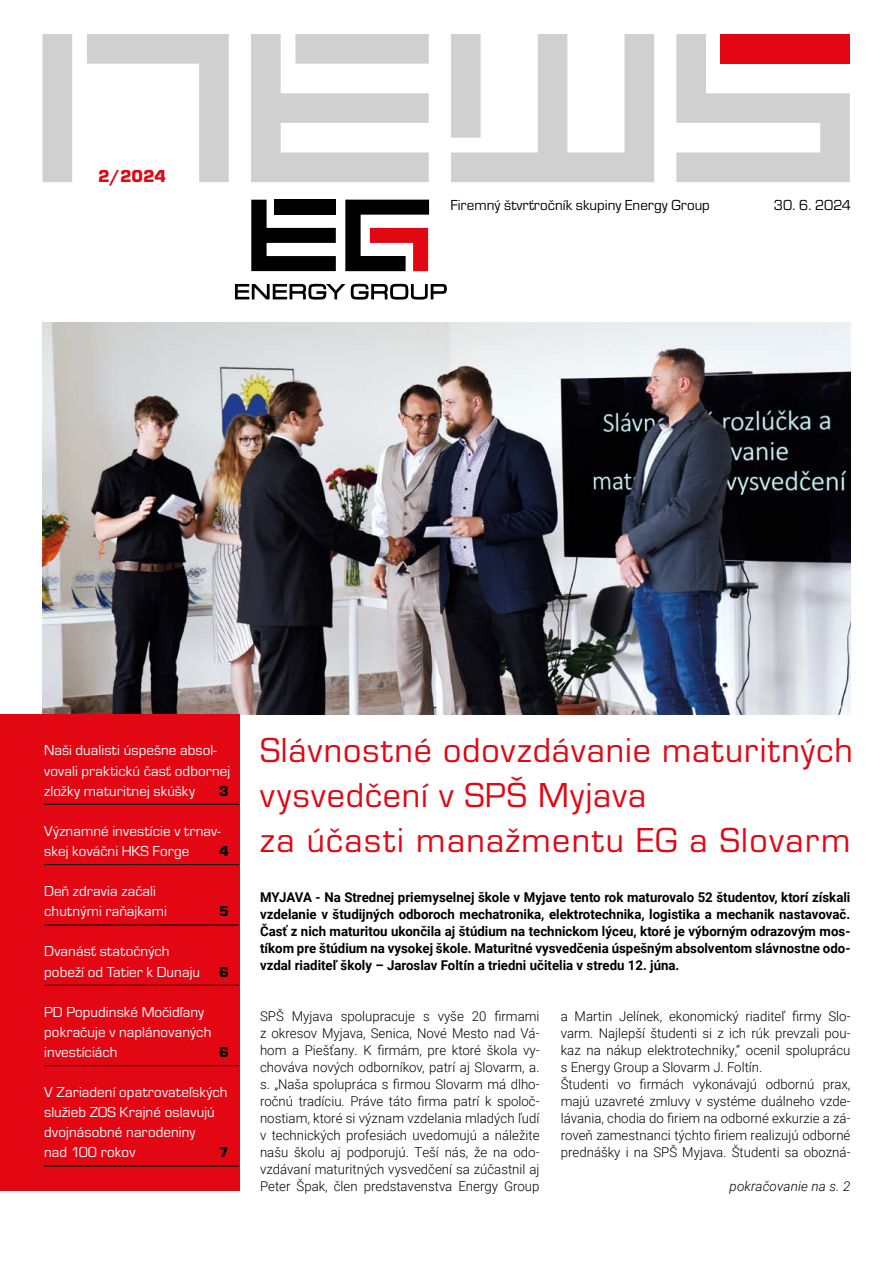
<style>
.page{position:relative;width:893px;height:1263px;background:#fff}
.page>*{position:absolute;margin:0;border:0;box-sizing:border-box;transform-origin:0 0}
.t1{font:36px/45px "Eurostile TOT";letter-spacing:.03em;color:#e30613}
.t2{font:900 18px "Eurostile TOT";color:#e30613}
.t3{font:15px/20.1px "Eurostile TOT";letter-spacing:.005em;color:#fff}
.t4{font:15px "Eurostile TOT";color:#000}
.t5{font:900 15px "Eurostile TOT";color:#000}
.t6{font:300 13.5px/17px "Roboto";color:#000;text-align:justify}
.t7{font:700 13.5px/17px "Roboto";color:#000;text-align:justify}
.t8{font:italic 300 13.5px "Roboto";letter-spacing:.01em;color:#000}
</style>
<div class="page">
<img style="left:43px;top:323px;width:807px;height:391px">
<svg style="left:43px;top:34px;width:807px;height:148px"></svg>
<div style="left:721px;top:34px;width:129px;height:30px;background:#e30613"></div>
<svg style="left:235px;top:284px;width:110px;height:16px"></svg>
<svg style="left:351px;top:284px;width:96px;height:16px"></svg>
<svg style="left:345px;top:200px;width:84px;height:71px"></svg>
<svg style="left:251px;top:200px;width:85px;height:71px"></svg>
<div style="left:275px;top:200px;width:61px;height:15px;background:#000"></div>
<div style="left:0;top:714px;width:239px;height:477px;background:#e30613"></div>
<hr style="left:44px;top:804px;width:195px;height:1px;background:#000">
<hr style="left:44px;top:864px;width:195px;height:1px;background:#000">
<hr style="left:44px;top:925px;width:195px;height:1px;background:#000">
<hr style="left:44px;top:985px;width:195px;height:1px;background:#000">
<hr style="left:44px;top:1065px;width:195px;height:1px;background:#000">
<hr style="left:44px;top:1166px;width:195px;height:1px;background:#000">
<h2 class="t2" style="left:98px;top:166px;width:69px">2/2024</h2>
<p class="t4" style="left:450px;top:197px;width:261px">Firemný štvrťročník skupiny Energy Group</p>
<p class="t4" style="left:774px;top:197px;width:79px">30. 6. 2024</p>
<p class="t3" style="left:44px;top:741px;width:188px">Naši dualisti úspešne absol&shy;vovali praktickú časť odbornej zložky maturitnej skúšky</p>
<p class="t5" style="left:219px;top:782px;width:11px">3</p>
<p class="t3" style="left:44px;top:821px;width:178px">Významné investície v trnav&shy;skej kováčni HKS Forge</p>
<p class="t5" style="left:219px;top:843px;width:11px">4</p>
<p class="t3" style="left:44px;top:881px;width:124px">Deň zdravia začali chutnými raňajkami</p>
<p class="t3" style="left:44px;top:942px;width:157px">Dvanásť statočných pobeží od Tatier k Dunaju</p>
<p class="t5" style="left:219px;top:903px;width:11px">5</p>
<p class="t5" style="left:219px;top:963px;width:11px">6</p>
<p class="t3" style="left:44px;top:1002px;width:169px">PD Popudinské Močidľany pokračuje v naplánovaných investíciách</p>
<p class="t5" style="left:219px;top:1044px;width:11px">6</p>
<p class="t3" style="left:44px;top:1082px;width:185px">V Zariadení opatrovateľských služieb ZOS Krajné oslavujú dvojnásobné narodeniny<br>nad 100 rokov</p>
<p class="t5" style="left:219px;top:1144px;width:11px">7</p>
<h1 class="t1" style="left:260px;top:728px;width:594px">Slávnostné odovzdávanie maturitných vysvedčení v SPŠ Myjava<br>za účasti manažmentu EG a Slovarm</h1>
<p class="t7" style="left:260px;top:888px;width:592px">MYJAVA - Na Strednej priemyselnej škole v Myjave tento rok maturovalo 52 študentov, ktorí získali vzdelanie v študijných odboroch mechatronika, elektrotechnika, logistika a mechanik nastavovač.<br>Časť z nich maturitou ukončila aj štúdium na technickom lýceu, ktoré je výborným odrazovým mos&shy;tíkom pre štúdium na vysokej škole. Maturitné vysvedčenia úspešným absolventom slávnostne odo&shy;vzdal riaditeľ školy – Jaroslav Foltín a triedni učitelia v stredu 12. júna.</p>
<p class="t6" style="left:260px;top:1007px;width:281px">SPŠ Myjava spolupracuje s vyše 20 firmami z okresov Myjava, Senica, Nové Mesto nad Vá&shy;hom a Piešťany. K firmám, pre ktoré škola vy&shy;chováva nových odborníkov, patrí aj Slovarm, a. s. „Naša spolupráca s firmou Slovarm má dlho&shy;ročnú tradíciu. Práve táto firma patrí k spoloč&shy;nostiam, ktoré si význam vzdelania mladých ľudí v technických profesiách uvedomujú a náležite našu školu aj podporujú. Teší nás, že na odo&shy;vzdávaní maturitných vysvedčení sa zúčastnil aj Peter Špak, člen predstavenstva Energy Group</p>
<p class="t6" style="left:561px;top:1007px;width:291px;text-align:left">a Martin Jelínek, ekonomický riaditeľ firmy Slo&shy;varm. Najlepší študenti si z ich rúk prevzali pou&shy;kaz na nákup elektrotechniky,“ ocenil spoluprácu s Energy Group a Slovarm J. Foltín.<br>Študenti vo firmách vykonávajú odbornú prax, majú uzavreté zmluvy v systéme duálneho vzde&shy;lávania, chodia do firiem na odborné exkurzie a zá&shy;roveň zamestnanci týchto firiem realizujú odborné prednášky i na SPŠ Myjava. Študenti sa obozná-</p>
<p class="t8" style="left:729px;top:1176px;width:122px">pokračovanie na s. 2</p>
</div>
